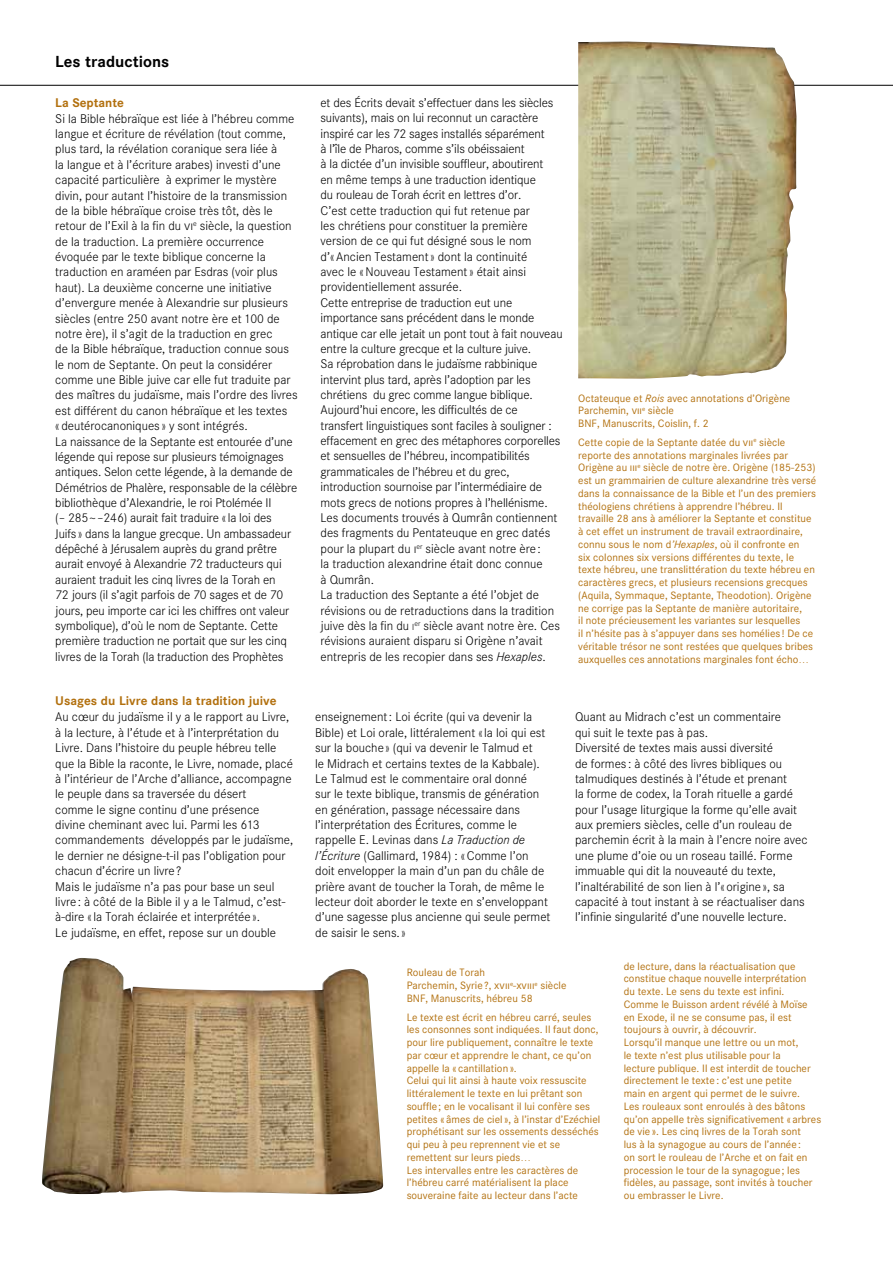
<style>
.page{position:relative;width:893px;height:1263px;background:#fff}
.page>*{position:absolute;margin:0;border:0;box-sizing:border-box;transform-origin:0 0}
.t1{font:700 15.75px "Corporate SBQ3";color:#000}
.t2{font:300 12.3px/15.3px "Corporate SBQ3";color:#000}
.t3{font:700 12.3px "Corporate SBQ3";color:#b2700e}
.t4{font:10.5px/12.8px "Corporate SBQ3";letter-spacing:.005em;color:#b2700e}
.s1{font-family:"Corporate Expert SBQ4"}
.s2{font-size:8.7px}
.s3{font-style:italic}
</style>
<div class="page">
<hr style="left:0;top:85px;width:893px;height:1px;background:#000">
<img style="left:578px;top:42px;width:219px;height:337px">
<img style="left:42px;top:958px;width:342px;height:236px">
<p class="t1" style="left:55px;top:52px;width:116px">Les traductions</p>
<p class="t3" style="left:55px;top:95px;width:70px">La Septante</p>
<p class="t2" style="left:55px;top:111px;width:244px">Si la Bible hébraïque est liée à l’hébreu comme langue et écriture de révélation (tout comme, plus tard, la révélation coranique sera liée à<br>la langue et à l’écriture arabes) investi d’une capacité particulière à exprimer le mystère divin, pour autant l’histoire de la transmission de la bible hébraïque croise très tôt, dès le retour de l’Exil à la fin du <span class="s1">vi</span><sup>e</sup> siècle, la question de la traduction. La première occurrence évoquée par le texte biblique concerne la traduction en araméen par Esdras (voir plus haut). La deuxième concerne une initiative d’envergure menée à Alexandrie sur plusieurs siècles (entre 250 avant notre ère et 100 de notre ère), il s’agit de la traduction en grec<br>de la Bible hébraïque, traduction connue sous le nom de Septante. On peut la considérer comme une Bible juive car elle fut traduite par des maîtres du judaïsme, mais l’ordre des livres est différent du canon hébraïque et les textes «deutérocanoniques » y sont intégrés.<br>La naissance de la Septante est entourée d’une légende qui repose sur plusieurs témoignages antiques. Selon cette légende, à la demande de Démétrios de Phalère, responsable de la célèbre bibliothèque d’Alexandrie, le roi Ptolémée II<br>(– 285~–246) aurait fait traduire «la loi des Juifs» dans la langue grecque. Un ambassadeur dépêché à Jérusalem auprès du grand prêtre aurait envoyé à Alexandrie 72 traducteurs qui auraient traduit les cinq livres de la Torah en<br>72 jours (il s’agit parfois de 70 sages et de 70 jours, peu importe car ici les chiffres ont valeur symbolique), d’où le nom de Septante. Cette première traduction ne portait que sur les cinq livres de la Torah (la traduction des Prophètes</p>
<p class="t2" style="left:320px;top:95px;width:244px">et des Écrits devait s’effectuer dans les siècles suivants), mais on lui reconnut un caractère inspiré car les 72 sages installés séparément<br>à l’île de Pharos, comme s’ils obéissaient<br>à la dictée d’un invisible souffleur, aboutirent<br>en même temps à une traduction identique<br>du rouleau de Torah écrit en lettres d’or.<br>C’est cette traduction qui fut retenue par<br>les chrétiens pour constituer la première version de ce qui fut désigné sous le nom d’«Ancien Testament» dont la continuité<br>avec le «Nouveau Testament» était ainsi providentiellement assurée.<br>Cette entreprise de traduction eut une importance sans précédent dans le monde antique car elle jetait un pont tout à fait nouveau entre la culture grecque et la culture juive.<br>Sa réprobation dans le judaïsme rabbinique intervint plus tard, après l’adoption par les chrétiens du grec comme langue biblique.<br>Aujourd’hui encore, les difficultés de ce transfert linguistiques sont faciles à souligner : effacement en grec des métaphores corporelles et sensuelles de l’hébreu, incompatibilités grammaticales de l’hébreu et du grec, introduction sournoise par l’intermédiaire de mots grecs de notions propres à l’hellénisme.<br>Les documents trouvés à Qumrân contiennent des fragments du Pentateuque en grec datés pour la plupart du <span class="s1">i</span><sup>er</sup> siècle avant notre ère:<br>la traduction alexandrine était donc connue<br>à Qumrân.<br>La traduction des Septante a été l’objet de révisions ou de retraductions dans la tradition juive dès la fin du <span class="s2">i</span><sup>er</sup> siècle avant notre ère. Ces révisions auraient disparu si Origène n’avait entrepris de les recopier dans ses <span class="s3">Hexaples</span>.</p>
<p class="t4" style="left:578px;top:392px;width:214px">Octateuque et <span class="s3">Rois</span> avec annotations d’Origène<br>Parchemin, <span class="s1">vii</span><sup>e</sup> siècle<br>BNF, Manuscrits, Coislin, f. 2</p>
<p class="t4" style="left:578px;top:436px;width:239px">Cette copie de la Septante datée du <span class="s1">vii</span><sup>e</sup> siècle reporte des annotations marginales livrées par Origène au <span class="s1">iii</span><sup>e</sup> siècle de notre ère. Origène (185-253) est un grammairien de culture alexandrine très versé dans la connaissance de la Bible et l’un des premiers théologiens chrétiens à apprendre l’hébreu. Il travaille 28 ans à améliorer la Septante et constitue à cet effet un instrument de travail extraordinaire, connu sous le nom d<span class="s3">’Hexaples</span>, où il confronte en<br>six colonnes six versions différentes du texte, le texte hébreu, une translittération du texte hébreu en caractères grecs, et plusieurs recensions grecques (Aquila, Symmaque, Septante, Theodotion). Origène ne corrige pas la Septante de manière autoritaire,<br>il note précieusement les variantes sur lesquelles<br>il n’hésite pas à s’appuyer dans ses homélies ! De ce véritable trésor ne sont restées que quelques bribes auxquelles ces annotations marginales font écho…</p>
<p class="t3" style="left:55px;top:693px;width:223px">Usages du Livre dans la tradition juive</p>
<p class="t2" style="left:55px;top:710px;width:239px">Au cœur du judaïsme il y a le rapport au Livre, à la lecture, à l’étude et à l’interprétation du Livre. Dans l’histoire du peuple hébreu telle que la Bible la raconte, le Livre, nomade, placé à l’intérieur de l’Arche d’alliance, accompagne le peuple dans sa traversée du désert<br>comme le signe continu d’une présence<br>divine cheminant avec lui. Parmi les 613 commandements développés par le judaïsme, le dernier ne désigne-t-il pas l’obligation pour chacun d’écrire un livre?<br>Mais le judaïsme n’a pas pour base un seul livre: à côté de la Bible il y a le Talmud, c’est&shy;à-dire «la Torah éclairée et interprétée».<br>Le judaïsme, en effet, repose sur un double</p>
<p class="t2" style="left:315px;top:710px;width:237px">enseignement: Loi écrite (qui va devenir la Bible) et Loi orale, littéralement «la loi qui est sur la bouche» (qui va devenir le Talmud et<br>le Midrach et certains textes de la Kabbale).<br>Le Talmud est le commentaire oral donné<br>sur le texte biblique, transmis de génération en génération, passage nécessaire dans l’interprétation des Écritures, comme le rappelle E. Levinas dans <span class="s3">La Traduction de l’Écriture</span> (Gallimard, 1984) : «Comme l’on doit envelopper la main d’un pan du châle de prière avant de toucher la Torah, de même le lecteur doit aborder le texte en s’enveloppant d’une sagesse plus ancienne qui seule permet de saisir le sens.»</p>
<p class="t2" style="left:575px;top:710px;width:234px">Quant au Midrach c’est un commentaire<br>qui suit le texte pas à pas.<br>Diversité de textes mais aussi diversité<br>de formes : à côté des livres bibliques ou talmudiques destinés à l’étude et prenant<br>la forme de codex, la Torah rituelle a gardé pour l’usage liturgique la forme qu’elle avait aux premiers siècles, celle d’un rouleau de parchemin écrit à la main à l’encre noire avec une plume d’oie ou un roseau taillé. Forme immuable qui dit la nouveauté du texte, l’inaltérabilité de son lien à l’«origine», sa capacité à tout instant à se réactualiser dans l’infinie singularité d’une nouvelle lecture.</p>
<p class="t4" style="left:407px;top:966px;width:161px">Rouleau de Torah<br>Parchemin, Syrie ?, <span class="s1">xvii</span><sup>e</sup>-<span class="s1">xviii</span><sup>e</sup> siècle<br>BNF, Manuscrits, hébreu 58</p>
<p class="t4" style="left:407px;top:1011px;width:195px">Le texte est écrit en hébreu carré, seules les consonnes sont indiquées. Il faut donc, pour lire publiquement, connaître le texte par cœur et apprendre le chant, ce qu’on appelle la « cantillation ».<br>Celui qui lit ainsi à haute voix ressuscite littéralement le texte en lui prêtant son souffle ; en le vocalisant il lui confère ses petites « âmes de ciel », à l’instar d’Ezéchiel prophétisant sur les ossements desséchés qui peu à peu reprennent vie et se remettent sur leurs pieds…<br>Les intervalles entre les caractères de l’hébreu carré matérialisent la place souveraine faite au lecteur dans l’acte</p>
<p class="t4" style="left:624px;top:960px;width:199px">de lecture, dans la réactualisation que constitue chaque nouvelle interprétation<br>du texte. Le sens du texte est infini.<br>Comme le Buisson ardent révélé à Moïse en Exode, il ne se consume pas, il est toujours à ouvrir, à découvrir.<br>Lorsqu’il manque une lettre ou un mot,<br>le texte n’est plus utilisable pour la<br>lecture publique. Il est interdit de toucher directement le texte : c’est une petite<br>main en argent qui permet de le suivre.<br>Les rouleaux sont enroulés à des bâtons qu’on appelle très significativement « arbres de vie ». Les cinq livres de la Torah sont<br>lus à la synagogue au cours de l’année :<br>on sort le rouleau de l’Arche et on fait en procession le tour de la synagogue ; les fidèles, au passage, sont invités à toucher ou embrasser le Livre.</p>
</div>
